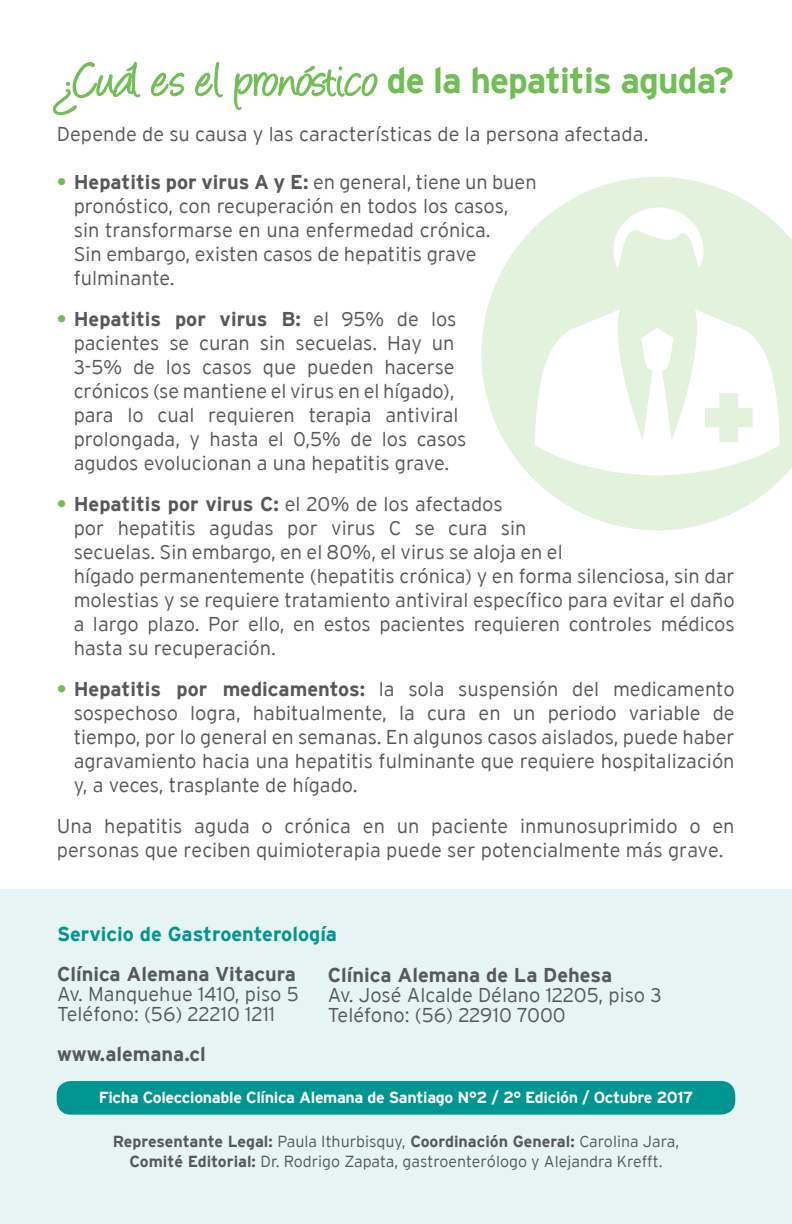
<style>
.page{position:relative;width:792px;height:1224px;background:#fff}
.page>*{position:absolute;margin:0;border:0;box-sizing:border-box;transform-origin:0 0}
.t1{font:56px "Angelina";letter-spacing:-.005em;color:#6fbf54}
.t2{font:300 20px/24px "Interstate";color:#57585a}
.t3{font:700 20px "Interstate";color:#57585a}
.t4{font:700 20px "Interstate";color:#009590}
.t5{font:300 16px/20px "Interstate";color:#57585a;text-align:center}
.t6{font:700 16px "Interstate";letter-spacing:-.02em;color:#fff}
.s1{font-family:"Interstate";font-weight:700;font-size:36px}
.s2{font-weight:700;color:#6fbf54}
.s3{font-weight:700}
</style>
<div class="page">
<div style="left:0;top:889px;width:792px;height:335px;background:#e6f4f4"></div>
<div style="left:57px;top:1081px;width:678px;height:34px;background:#009590;border-radius:14px"></div>
<svg style="left:52px;top:61px;width:89px;height:54px"></svg>
<svg style="left:150px;top:72px;width:35px;height:25px"></svg>
<svg style="left:195px;top:61px;width:28px;height:37px"></svg>
<svg style="left:234px;top:65px;width:144px;height:46px"></svg>
<svg style="left:481px;top:177px;width:311px;height:353px;fill:#e2f2dd"></svg>
<svg style="left:535px;top:208px;width:245px;height:267px;fill:#e2f2dd"></svg>
<h1 class="t1" style="left:57px;top:57px;width:679px">¿Cuál es el pronóstico <span class="s1">de la hepatitis aguda?</span></h1>
<p class="t2" style="left:57px;top:122px;width:594px">Depende de su causa y las características de la persona afectada.</p>
<p class="t2" style="left:74px;top:170px;width:465px;text-indent:-17px"><span class="s2">•</span> <span class="s3">Hepatitis por virus A y E:</span> en general, tiene un buen pronóstico, con recuperación en todos los casos, sin transformarse en una enfermedad crónica.<br>Sin embargo, existen casos de hepatitis grave fulminante.</p>
<p class="t2" style="left:74px;top:307px;width:394px;text-indent:-17px"><span class="s2">•</span> <span class="s3">Hepatitis por virus B:</span> el 95% de los pacientes se curan sin secuelas. Hay un 3-5% de los casos que pueden hacerse crónicos (se mantiene el virus en el hígado), para lo cual requieren terapia antiviral prolongada, y hasta el 0,5% de los casos agudos evolucionan a una hepatitis grave.</p>
<p class="t2" style="left:74px;top:492px;width:663px;text-indent:-17px"><span class="s2">•</span> <span class="s3">Hepatitis por virus C:</span> el 20% de los afectados<br>por hepatitis agudas por virus C se cura sin<br>secuelas. Sin embargo, en el 80%, el virus se aloja en el<br>hígado permanentemente (hepatitis crónica) y en forma silenciosa, sin dar molestias y se requiere tratamiento antiviral específico para evitar el daño a largo plazo. Por ello, en estos pacientes requieren controles médicos hasta su recuperación.</p>
<p class="t2" style="left:74px;top:677px;width:662px;text-align:justify;text-indent:-17px"><span class="s2">•</span> <span class="s3">Hepatitis por medicamentos:</span> la sola suspensión del medicamento sospechoso logra, habitualmente, la cura en un periodo variable de tiempo, por lo general en semanas. En algunos casos aislados, puede haber agravamiento hacia una hepatitis fulminante que requiere hospitalización y, a veces, trasplante de hígado.</p>
<p class="t2" style="left:57px;top:814px;width:679px">Una hepatitis aguda o crónica en un paciente inmunosuprimido o en personas que reciben quimioterapia puede ser potencialmente más grave.</p>
<p class="t4" style="left:57px;top:923px;width:282px">Servicio de Gastroenterología</p>
<p class="t3" style="left:57px;top:963px;width:241px">Clínica Alemana Vitacura</p>
<p class="t2" style="left:57px;top:984px;width:243px;line-height:20px">Av. Manquehue 1410, piso 5<br>Teléfono: (56) 22210 1211</p>
<p class="t3" style="left:57px;top:1043px;width:150px">www.alemana.cl</p>
<p class="t3" style="left:328px;top:964px;width:286px">Clínica Alemana de La Dehesa</p>
<p class="t2" style="left:328px;top:985px;width:335px;line-height:20px">Av. José Alcalde Délano 12205, piso 3<br>Teléfono: (56) 22910 7000</p>
<p class="t6" style="left:99px;top:1088px;width:596px">Ficha Coleccionable Clínica Alemana de Santiago N°2 / 2° Edición / Octubre 2017</p>
<p class="t5" style="left:113px;top:1132px;width:568px"><span class="s3">Representante Legal:</span> Paula Ithurbisquy, <span class="s3">Coordinación General:</span> Carolina Jara,<br><span class="s3">Comité Editorial:</span> Dr. Rodrigo Zapata, gastroenterólogo y Alejandra Krefft.</p>
</div>
